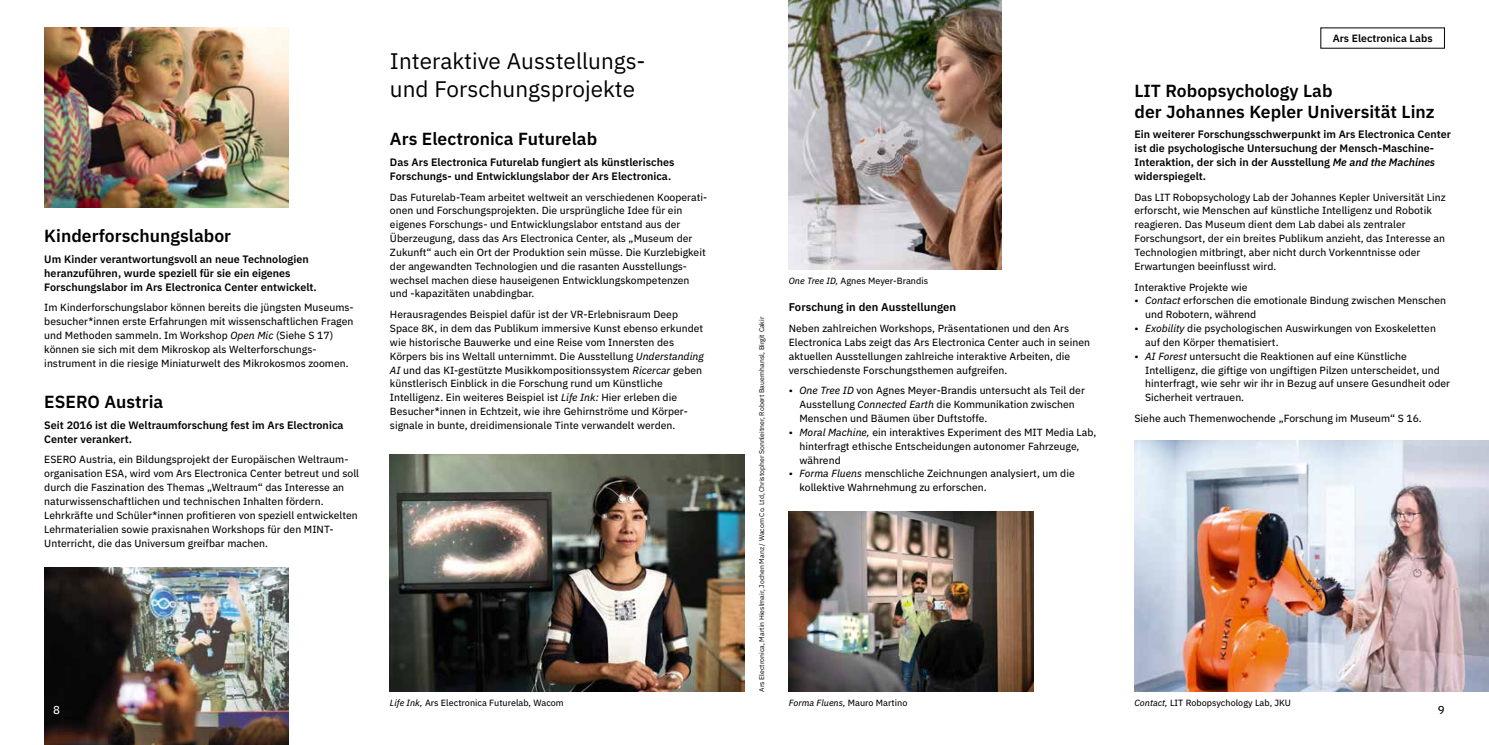
<style>
.page{position:relative;width:1489px;height:745px;background:#fff}
.page>*{position:absolute;margin:0;border:0;box-sizing:border-box;transform-origin:0 0}
.t1{font:22.5px/27.6px "IBM Plex Sans";color:#000}
.t2{font:600 17.5px/20.8px "IBM Plex Sans";color:#000}
.t3{font:11.5px "IBM Plex Sans Text";color:#000}
.t4{font:11.5px "IBM Plex Sans Text";color:#fff}
.t5{font:600 11.25px "IBM Plex Sans";color:#000}
.t6{font:600 10.75px/13.9px "IBM Plex Sans";color:#000}
.t7{font:600 10.5px "IBM Plex Sans";color:#000}
.t8{font:10.38px/13.9px "IBM Plex Sans Text";color:#000}
.t9{font:9px "IBM Plex Sans Text";color:#000}
.t10{font:italic 9px "IBM Plex Sans Text";color:#000}
.t11{font:6.88px "IBM Plex Sans";color:#000}
.s1{font-style:italic}
.s2{font-style:normal}
</style>
<div class="page">
<img style="left:788px;top:0;width:213px;height:269px">
<img style="left:44px;top:28px;width:245px;height:179px">
<img style="left:44px;top:567px;width:245px;height:177px">
<img style="left:390px;top:454px;width:354px;height:237px">
<img style="left:1134px;top:440px;width:354px;height:251px">
<img style="left:788px;top:511px;width:245px;height:180px">
<h2 class="t2" style="left:44px;top:224px;width:188px">Kinderforschungslabor</h2>
<p class="t6" style="left:44px;top:251px;width:274px">Um Kinder verantwortungsvoll an neue Technologien heranzuführen, wurde speziell für sie ein eigenes<br>Forschungslabor im Ars Electronica Center entwickelt.</p>
<p class="t8" style="left:44px;top:299px;width:311px">Im Kinderforschungslabor können bereits die jüngsten Museums&shy;besucher*innen erste Erfahrungen mit wissenschaftlichen Fragen und Methoden sammeln. Im Workshop <span class="s1">Open Mic</span> (Siehe S 17) können sie sich mit dem Mikroskop als Welterforschungs&shy;instrument in die riesige Miniaturwelt des Mikrokosmos zoomen.</p>
<h2 class="t2" style="left:44px;top:390px;width:121px">ESERO Austria</h2>
<p class="t6" style="left:44px;top:417px;width:301px">Seit 2016 ist die Weltraumforschung fest im Ars Electronica<br>Center verankert.</p>
<p class="t8" style="left:44px;top:451px;width:316px">ESERO Austria, ein Bildungsprojekt der Europäischen Weltraum&shy;organisation ESA, wird vom Ars Electronica Center betreut und soll durch die Faszination des Themas „Weltraum“ das Interesse an naturwissenschaftlichen und technischen Inhalten fördern.<br>Lehrkräfte und Schüler*innen profitieren von speziell entwickelten Lehrmaterialien sowie praxisnahen Workshops für den MINT-Unterricht, die das Universum greifbar machen.</p>
<p class="t4" style="left:53px;top:700px;width:8px">8</p>
<h1 class="t1" style="left:390px;top:45px;width:257px">Interaktive Ausstellungs&shy;und Forschungsprojekte</h1>
<h2 class="t2" style="left:390px;top:127px;width:209px">Ars Electronica Futurelab</h2>
<p class="t6" style="left:390px;top:154px;width:286px">Das Ars Electronica Futurelab fungiert als künstlerisches<br>Forschungs- und Entwicklungslabor der Ars Electronica.</p>
<p class="t8" style="left:390px;top:189px;width:319px">Das Futurelab-Team arbeitet weltweit an verschiedenen Kooperati&shy;onen und Forschungsprojekten. Die ursprüngliche Idee für ein eigenes Forschungs- und Entwicklungslabor entstand aus der Überzeugung, dass das Ars Electronica Center, als „Museum der Zukunft“ auch ein Ort der Produktion sein müsse. Die Kurzlebigkeit der angewandten Technologien und die rasanten Ausstellungs&shy;wechsel machen diese hauseigenen Entwicklungskompetenzen und -kapazitäten unabdingbar.</p>
<p class="t8" style="left:390px;top:306px;width:315px">Herausragendes Beispiel dafür ist der VR-Erlebnisraum Deep Space 8K, in dem das Publikum immersive Kunst ebenso erkundet wie historische Bauwerke und eine Reise vom Innersten des Körpers bis ins Weltall unternimmt. Die Ausstellung <span class="s1">Understanding AI</span> und das KI-gestützte Musikkompositionssystem <span class="s1">Ricercar</span> geben künstlerisch Einblick in die Forschung rund um Künstliche Intelligenz. Ein weiteres Beispiel ist <span class="s1">Life Ink:</span> Hier erleben die Besucher*innen in Echtzeit, wie ihre Gehirnströme und Körper&shy;signale in bunte, dreidimensionale Tinte verwandelt werden.</p>
<p class="t11" style="left:756px;top:691px;width:376px;rotate:-90deg">Ars Electronica, Martin Hieslmair, Jochen Manz / Wacom Co. Ltd, Christopher Sonnleitner, Robert Bauernhansl, Birgit Cakir</p>
<p class="t9" style="left:788px;top:273px;width:141px"><span class="s1">One Tree ID,</span> Agnes Meyer-Brandis</p>
<p class="t5" style="left:788px;top:298px;width:169px">Forschung in den Ausstellungen</p>
<p class="t8" style="left:788px;top:320px;width:303px">Neben zahlreichen Workshops, Präsentationen und den Ars Electronica Labs zeigt das Ars Electronica Center auch in seinen aktuellen Ausstellungen zahlreiche interaktive Arbeiten, die verschiedenste Forschungsthemen aufgreifen.</p>
<p class="t8" style="left:799px;top:382px;width:287px;text-indent:-11px">• <span class="s1">One Tree ID</span> von Agnes Meyer-Brandis untersucht als Teil der<br>Ausstellung <span class="s1">Connected Earth</span> die Kommunikation zwischen<br>Menschen und Bäumen über Duftstoffe.</p>
<p class="t8" style="left:799px;top:424px;width:298px;text-indent:-11px">• <span class="s1">Moral Machine,</span> ein interaktives Experiment des MIT Media Lab, hinterfragt ethische Entscheidungen autonomer Fahrzeuge, während</p>
<p class="t8" style="left:799px;top:465px;width:277px;text-indent:-11px">• <span class="s1">Forma Fluens</span> menschliche Zeichnungen analysiert, um die kollektive Wahrnehmung zu erforschen.</p>
<p class="t7" style="left:1332px;top:29px;width:101px">Ars Electronica Labs</p>
<h2 class="t2" style="left:1134px;top:79px;width:302px">LIT Robopsychology Lab<br>der Johannes Kepler Universität Linz</h2>
<p class="t6" style="left:1134px;top:127px;width:318px">Ein weiterer Forschungsschwerpunkt im Ars Electronica Center ist die psychologische Untersuchung der Mensch-Maschine-Interaktion, der sich in der Ausstellung <span class="s1">Me and the Machines </span>widerspiegelt.</p>
<p class="t8" style="left:1134px;top:189px;width:312px">Das LIT Robopsychology Lab der Johannes Kepler Universität Linz erforscht, wie Menschen auf künstliche Intelligenz und Robotik reagieren. Das Museum dient dem Lab dabei als zentraler Forschungsort, der ein breites Publikum anzieht, das Interesse an Technologien mitbringt, aber nicht durch Vorkenntnisse oder Erwartungen beeinflusst wird.</p>
<p class="t8" style="left:1134px;top:279px;width:115px">Interaktive Projekte wie</p>
<p class="t8" style="left:1144px;top:293px;width:302px;text-indent:-11px">• <span class="s1">Contact</span> erforschen die emotionale Bindung zwischen Menschen und Robotern, während</p>
<p class="t8" style="left:1144px;top:320px;width:292px;text-indent:-11px">• <span class="s1">Exobility</span> die psychologischen Auswirkungen von Exoskeletten auf den Körper thematisiert.</p>
<p class="t8" style="left:1144px;top:348px;width:306px;text-indent:-11px">• <span class="s1">AI Forest</span> untersucht die Reaktionen auf eine Künstliche Intelligenz, die giftige von ungiftigen Pilzen unterscheidet, und hinterfragt, wie sehr wir ihr in Bezug auf unsere Gesundheit oder Sicherheit vertrauen.</p>
<p class="t8" style="left:1134px;top:410px;width:289px">Siehe auch Themenwochende „Forschung im Museum“ S 16.</p>
<p class="t9" style="left:390px;top:695px;width:175px"><span class="s1">Life Ink,</span> Ars Electronica Futurelab, Wacom</p>
<p class="t10" style="left:788px;top:695px;width:120px">Forma Fluens, <span class="s2">Mauro Martino</span></p>
<p class="t9" style="left:1134px;top:695px;width:158px"><span class="s1">Contact,</span> LIT Robopsychology Lab, JKU</p>
<p class="t3" style="left:1437px;top:700px;width:8px">9</p>
</div>
